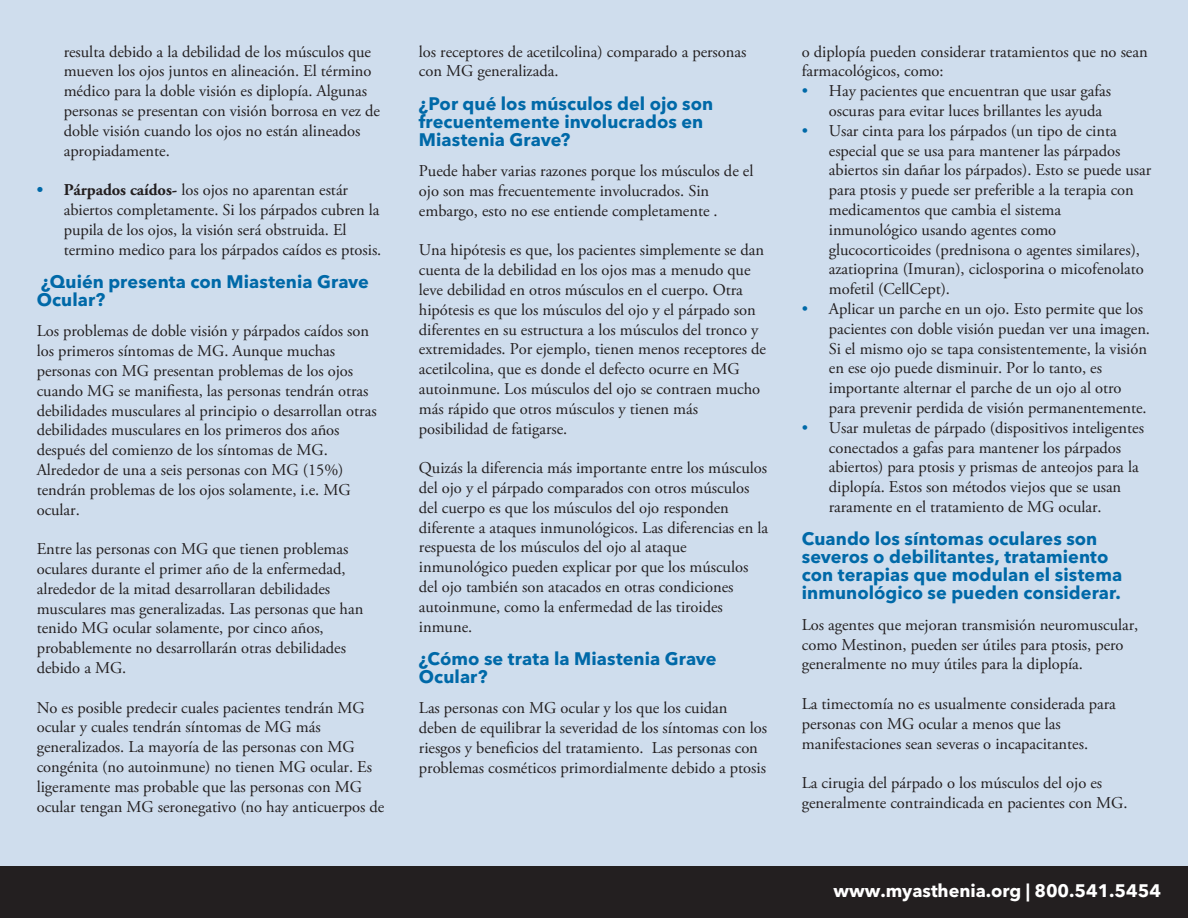
<style>
.page{position:relative;width:1188px;height:918px;background:#cfdded}
.page>*{position:absolute;margin:0;border:0;box-sizing:border-box;transform-origin:0 0}
.t1{font:700 18px/18px "Avenir Next LT Pro";letter-spacing:.005em;color:#0069a8}
.Body_Copy{font:700 18px "Avenir Next LT Pro";letter-spacing:-.005em;color:#fff}
.section_header{font:16.5px/19.8px "Adobe Garamond Pro";letter-spacing:-.005em;color:#231f20}
.s1{font-weight:700;color:#0069a8}
.s2{font-weight:700}
.s3{color:#0069a8}
</style>
<div class="page">
<div style="left:0;top:866px;width:1188px;height:52px;background:#231f20"></div>
<p class="section_header" style="left:64px;top:42px;width:318px">resulta debido a la debilidad de los músculos que mueven los ojos juntos en alineación. El término médico para la doble visión es diplopía. Algunas personas se presentan con visión borrosa en vez de doble visión cuando los ojos no están alineados apropiadamente.</p>
<p class="section_header" style="left:64px;top:181px;width:319px;text-indent:-27px"><span class="s1">•</span> <span class="s2">Párpados caídos-</span> los ojos no aparentan estár abiertos completamente. Si los párpados cubren la pupila de los ojos, la visión será obstruida. El termino medico para los párpados caídos es ptosis.</p>
<p class="t1" style="left:37px;top:272px;width:334px">¿Quién presenta con Miastenia Grave<br>Ocular?</p>
<p class="section_header" style="left:37px;top:322px;width:341px">Los problemas de doble visión y párpados caídos son los primeros síntomas de MG. Aunque muchas personas con MG presentan problemas de los ojos cuando MG se manifiesta, las personas tendrán otras debilidades musculares al principio o desarrollan otras debilidades musculares en los primeros dos años después del comienzo de los síntomas de MG.<br>Alrededor de una a seis personas con MG (15%) tendrán problemas de los ojos solamente, i.e. MG ocular.</p>
<p class="section_header" style="left:37px;top:540px;width:328px">Entre las personas con MG que tienen problemas oculares durante el primer año de la enfermedad, alrededor de la mitad desarrollaran debilidades musculares mas generalizadas. Las personas que han tenido MG ocular solamente, por cinco años, probablemente no desarrollarán otras debilidades debido a MG.</p>
<p class="section_header" style="left:37px;top:698px;width:349px">No es posible predecir cuales pacientes tendrán MG ocular y cuales tendrán síntomas de MG más generalizados. La mayoría de las personas con MG congénita (no autoinmune) no tienen MG ocular. Es ligeramente mas probable que las personas con MG ocular tengan MG seronegativo (no hay anticuerpos de</p>
<p class="section_header" style="left:419px;top:42px;width:329px">los receptores de acetilcolina) comparado a personas con MG generalizada.</p>
<p class="t1" style="left:419px;top:94px;width:296px">¿Por qué los músculos del ojo son frecuentemente involucrados en<br>Miastenia Grave?</p>
<p class="section_header" style="left:419px;top:162px;width:336px">Puede haber varias razones porque los músculos de el ojo son mas frecuentemente involucrados. Sin embargo, esto no ese entiende completamente .</p>
<p class="section_header" style="left:419px;top:241px;width:349px">Una hipótesis es que, los pacientes simplemente se dan cuenta de la debilidad en los ojos mas a menudo que leve debilidad en otros músculos en el cuerpo. Otra hipótesis es que los músculos del ojo y el párpado son diferentes en su estructura a los músculos del tronco y extremidades. Por ejemplo, tienen menos receptores de acetilcolina, que es donde el defecto ocurre en MG autoinmune. Los músculos del ojo se contraen mucho más rápido que otros músculos y tienen más posibilidad de fatigarse.</p>
<p class="section_header" style="left:419px;top:459px;width:351px">Quizás la diferencia más importante entre los músculos del ojo y el párpado comparados con otros músculos del cuerpo es que los músculos del ojo responden diferente a ataques inmunológicos. Las diferencias en la respuesta de los músculos del ojo al ataque inmunológico pueden explicar por que los músculos del ojo también son atacados en otras condiciones autoinmune, como la enfermedad de las tiroides inmune.</p>
<p class="t1" style="left:419px;top:649px;width:299px">¿Cómo se trata la Miastenia Grave<br>Ocular?</p>
<p class="section_header" style="left:419px;top:699px;width:350px">Las personas con MG ocular y los que los cuidan deben de equilibrar la severidad de los síntomas con los riesgos y beneficios del tratamiento. Las personas con problemas cosméticos primordialmente debido a ptosis</p>
<p class="section_header" style="left:802px;top:42px;width:347px">o diplopía pueden considerar tratamientos que no sean farmacológicos, como:</p>
<p class="section_header" style="left:829px;top:82px;width:284px;text-indent:-27px"><span class="s3">•</span> Hay pacientes que encuentran que usar gafas oscuras para evitar luces brillantes les ayuda</p>
<p class="section_header" style="left:829px;top:121px;width:324px;text-indent:-27px"><span class="s3">•</span> Usar cinta para los párpados (un tipo de cinta especial que se usa para mantener las párpados abiertos sin dañar los párpados). Esto se puede usar para ptosis y puede ser preferible a la terapia con medicamentos que cambia el sistema inmunológico usando agentes como glucocorticoides (prednisona o agentes similares), azatioprina (Imuran), ciclosporina o micofenolato mofetil (CellCept).</p>
<p class="section_header" style="left:829px;top:300px;width:323px;text-indent:-27px"><span class="s3">•</span> Aplicar un parche en un ojo. Esto permite que los pacientes con doble visión puedan ver una imagen.<br>Si el mismo ojo se tapa consistentemente, la visión en ese ojo puede disminuir. Por lo tanto, es importante alternar el parche de un ojo al otro para prevenir perdida de visión permanentemente.</p>
<p class="section_header" style="left:829px;top:418px;width:317px;text-indent:-27px"><span class="s3">•</span> Usar muletas de párpado (dispositivos inteligentes conectados a gafas para mantener los párpados abiertos) para ptosis y prismas de anteojos para la diplopía. Estos son métodos viejos que se usan raramente en el tratamiento de MG ocular.</p>
<p class="t1" style="left:802px;top:530px;width:322px">Cuando los síntomas oculares son severos o debilitantes, tratamiento con terapias que modulan el sistema inmunológico se pueden considerar.</p>
<p class="section_header" style="left:802px;top:615px;width:338px">Los agentes que mejoran transmisión neuromuscular, como Mestinon, pueden ser útiles para ptosis, pero generalmente no muy útiles para la diplopía.</p>
<p class="section_header" style="left:802px;top:694px;width:316px">La timectomía no es usualmente considerada para personas con MG ocular a menos que las manifestaciones sean severas o incapacitantes.</p>
<p class="section_header" style="left:802px;top:774px;width:327px">La cirugia del párpado o los músculos del ojo es generalmente contraindicada en pacientes con MG.</p>
<p class="Body_Copy" style="left:833px;top:880px;width:329px">www.myasthenia.org | 800.541.5454</p>
</div>
